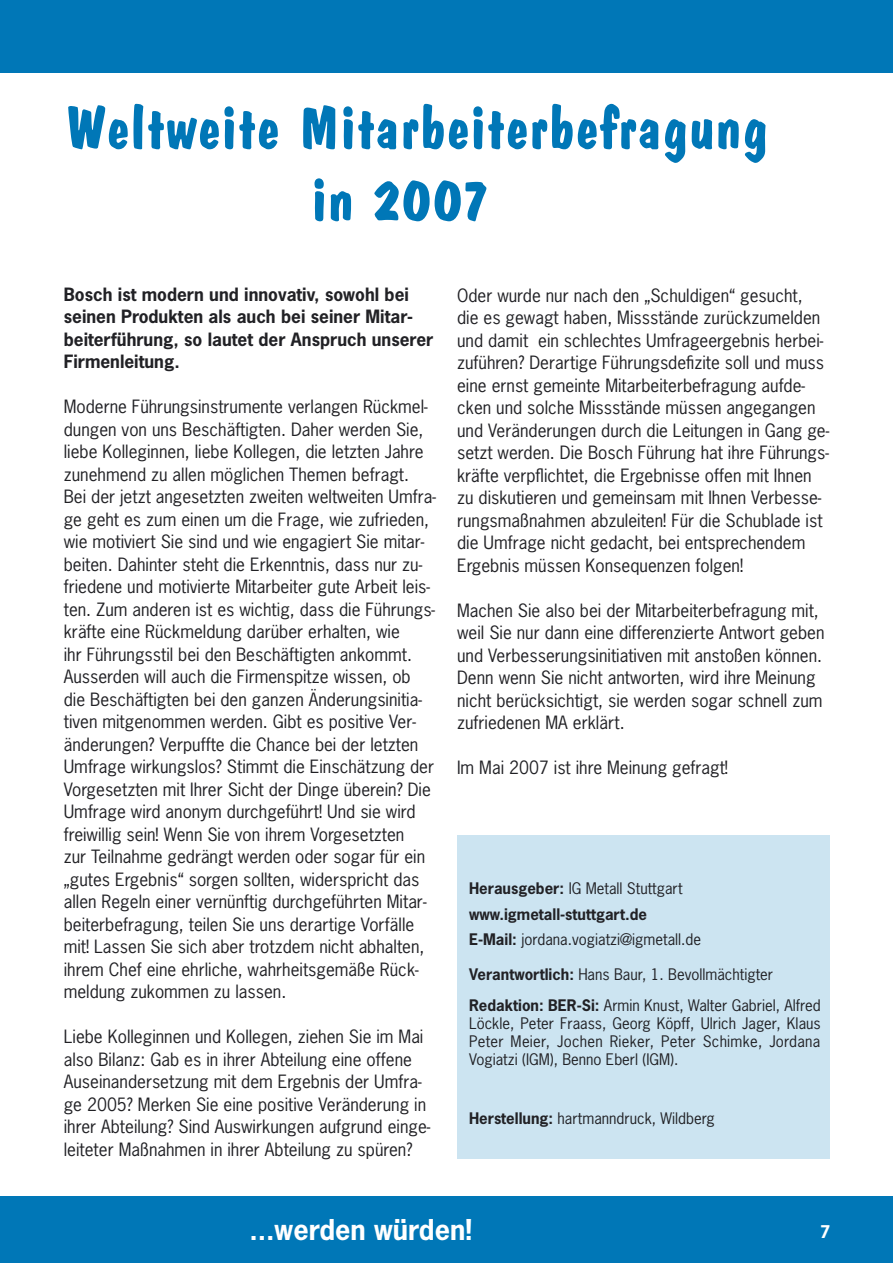
<style>
.page{position:relative;width:893px;height:1263px;background:#fff}
.page>*{position:absolute;margin:0;border:0;box-sizing:border-box;transform-origin:0 0}
.Titel_1{font:700 60px/72px "Dom Casual";color:#0077b7;text-align:center}
.Fließtext{font:700 27px "News Gothic";color:#fff}
.Fließtext-2{font:17.25px/22.5px "News Gothic";color:#212125}
.Fließtext-3{font:700 17.25px/22.5px "News Gothic";color:#212125}
.Fließtext-4{font:700 16.5px "News Gothic";color:#fff}
.Fließtext-5{font:15px/18px "News Gothic";color:#212125;text-align:justify}
.Fließtext-6{font:700 15px "News Gothic";color:#212125}
.s1{font-weight:700}
.s2{font-weight:400}
</style>
<div class="page">
<div style="left:0;top:0;width:893px;height:72px;background:#0077b7"></div>
<div style="left:0;top:1196px;width:893px;height:67px;background:#0077b7"></div>
<div style="left:457px;top:835px;width:372px;height:323px;background:#cce4f1"></div>
<p class="Titel_1" style="left:65px;top:92px;width:705px">Weltweite Mitarbeiterbefragung in 2007</p>
<p class="Fließtext-3" style="left:64px;top:283px;width:371px">Bosch ist modern und innovativ, sowohl bei seinen Produkten als auch bei seiner Mitar&shy;beiterführung, so lautet der Anspruch unserer Firmenleitung.</p>
<p class="Fließtext-2" style="left:64px;top:395px;width:374px">Moderne Führungsinstrumente verlangen Rückmel&shy;dungen von uns Beschäftigten. Daher werden Sie, liebe Kolleginnen, liebe Kollegen, die letzten Jahre zunehmend zu allen möglichen Themen befragt.<br>Bei der jetzt angesetzten zweiten weltweiten Umfra&shy;ge geht es zum einen um die Frage, wie zufrieden, wie motiviert Sie sind und wie engagiert Sie mitar&shy;beiten. Dahinter steht die Erkenntnis, dass nur zu&shy;friedene und motivierte Mitarbeiter gute Arbeit leis&shy;ten. Zum anderen ist es wichtig, dass die Führungs&shy;kräfte eine Rückmeldung darüber erhalten, wie<br>ihr Führungsstil bei den Beschäftigten ankommt.<br>Ausserden will auch die Firmenspitze wissen, ob die Beschäftigten bei den ganzen Änderungsinitia&shy;tiven mitgenommen werden. Gibt es positive Ver&shy;änderungen? Verpuffte die Chance bei der letzten Umfrage wirkungslos? Stimmt die Einschätzung der Vorgesetzten mit Ihrer Sicht der Dinge überein? Die Umfrage wird anonym durchgeführt! Und sie wird freiwillig sein! Wenn Sie von ihrem Vorgesetzten<br>zur Teilnahme gedrängt werden oder sogar für ein „gutes Ergebnis“ sorgen sollten, widerspricht das allen Regeln einer vernünftig durchgeführten Mitar&shy;beiterbefragung, teilen Sie uns derartige Vorfälle mit! Lassen Sie sich aber trotzdem nicht abhalten, ihrem Chef eine ehrliche, wahrheitsgemäße Rück&shy;meldung zukommen zu lassen.</p>
<p class="Fließtext-2" style="left:64px;top:1025px;width:368px">Liebe Kolleginnen und Kollegen, ziehen Sie im Mai also Bilanz: Gab es in ihrer Abteilung eine offene Auseinandersetzung mit dem Ergebnis der Umfra&shy;ge 2005? Merken Sie eine positive Veränderung in ihrer Abteilung? Sind Auswirkungen aufgrund einge&shy;leiteter Maßnahmen in ihrer Abteilung zu spüren?</p>
<p class="Fließtext-2" style="left:457px;top:284px;width:374px">Oder wurde nur nach den „Schuldigen“ gesucht,<br>die es gewagt haben, Missstände zurückzumelden und damit ein schlechtes Umfrageergebnis herbei&shy;zuführen? Derartige Führungsdefizite soll und muss eine ernst gemeinte Mitarbeiterbefragung aufde&shy;cken und solche Missstände müssen angegangen und Veränderungen durch die Leitungen in Gang ge&shy;setzt werden. Die Bosch Führung hat ihre Führungs&shy;kräfte verpflichtet, die Ergebnisse offen mit Ihnen zu diskutieren und gemeinsam mit Ihnen Verbesse&shy;rungsmaßnahmen abzuleiten! Für die Schublade ist die Umfrage nicht gedacht, bei entsprechendem Ergebnis müssen Konsequenzen folgen!</p>
<p class="Fließtext-2" style="left:457px;top:599px;width:369px">Machen Sie also bei der Mitarbeiterbefragung mit, weil Sie nur dann eine differenzierte Antwort geben und Verbesserungsinitiativen mit anstoßen können.<br>Denn wenn Sie nicht antworten, wird ihre Meinung nicht berücksichtigt, sie werden sogar schnell zum zufriedenen MA erklärt.</p>
<p class="Fließtext-2" style="left:457px;top:756px;width:272px">Im Mai 2007 ist ihre Meinung gefragt!</p>
<p class="Fließtext-5" style="left:469px;top:879px;width:215px"><span class="s1">Herausgeber:</span> IG Metall Stuttgart</p>
<p class="Fließtext-6" style="left:469px;top:904px;width:180px">www.igmetall-stuttgart.de</p>
<p class="Fließtext-5" style="left:469px;top:930px;width:234px"><span class="s1">E-Mail:</span> jordana.vogiatzi@igmetall.de</p>
<p class="Fließtext-5" style="left:469px;top:965px;width:306px"><span class="s1">Verantwortlich:</span> Hans Baur, 1. Bevollmächtigter</p>
<p class="Fließtext-5" style="left:469px;top:996px;width:353px"><span class="s1">Redaktion: BER-Si:</span> Armin Knust, Walter Gabriel, Alfred Löckle, Peter Fraass, Georg Köpff, Ulrich Jager, Klaus Peter Meier, Jochen Rieker, Peter Schimke, Jordana Vogiatzi (IGM), Benno Eberl (IGM).</p>
<p class="Fließtext-5" style="left:469px;top:1109px;width:247px"><span class="s1">Herstellung:</span> hartmanndruck, Wildberg</p>
<p class="Fließtext" style="left:249px;top:1212px;width:224px">...werden würden!</p>
<p class="Fließtext-4" style="left:819px;top:1222px;width:12px">3<span class="s2">7</span></p>
</div>
